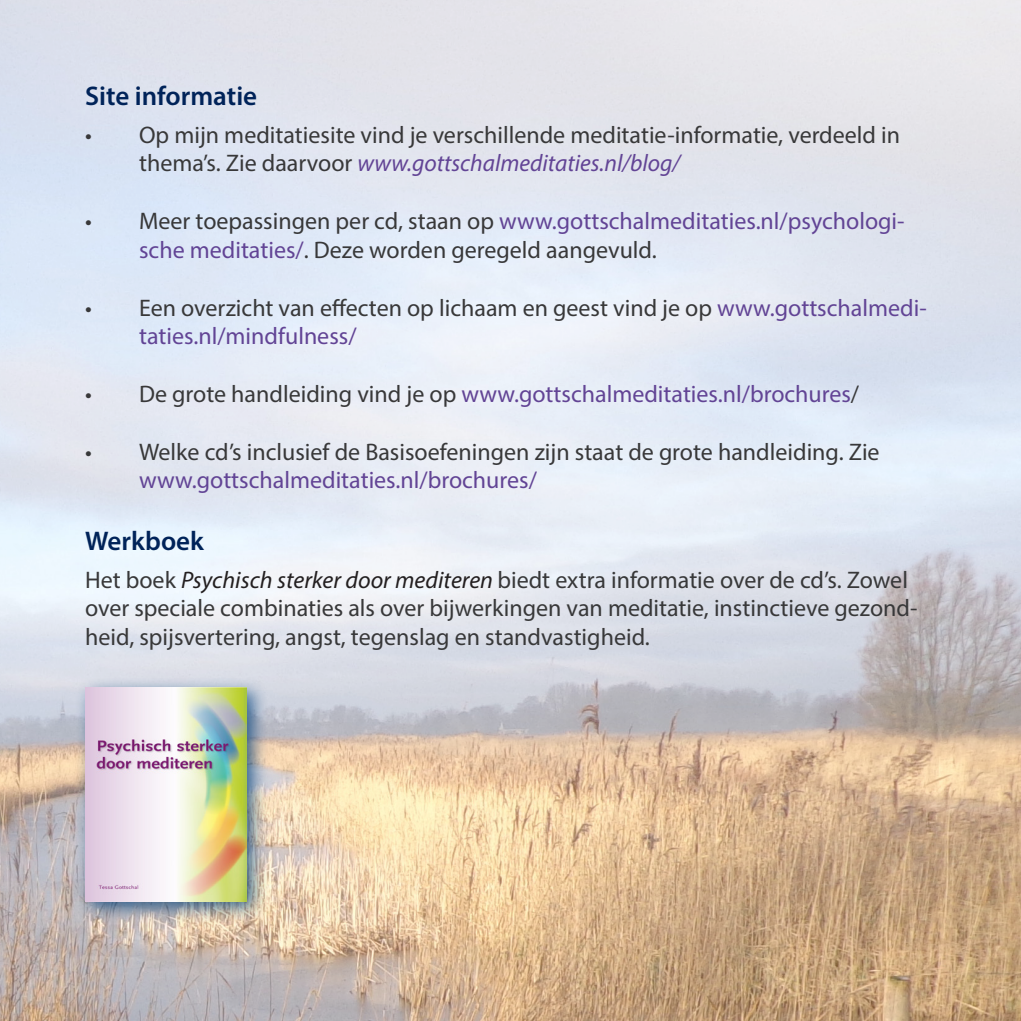
<style>
.page{position:relative;width:1021px;height:1021px;background:#fff}
.page>*{position:absolute;margin:0;border:0;box-sizing:border-box;transform-origin:0 0}
.Kop_9_blauw{font:600 27px "Myriad Pro";color:#002359}
.t1{font:24px/28.8px "Myriad Pro";color:#383839}
.t2{font:24px "Myriad Pro";color:#624495}
.s1{font-style:italic;color:#624495}
.s2{color:#624495}
.s3{color:#383839}
.s4{font-style:italic;color:#231f20}
</style>
<div class="page">
<img style="left:0;top:0;width:1020px;height:1020px">
<div style="left:75px;top:677px;width:194px;height:247px;background:#01407b;opacity:.75"></div>
<img style="left:85px;top:687px;width:162px;height:214px">
<p class="Kop_9_blauw" style="left:85px;top:79px;width:174px">Site informatie</p>
<p class="t1" style="left:139px;top:120px;width:762px;text-indent:-54px">• Op mijn meditatiesite vind je verschillende meditatie-informatie, verdeeld in thema’s. Zie daarvoor <span class="s1">www.gottschalmeditaties.nl/blog/</span></p>
<p class="t1" style="left:139px;top:206px;width:766px;text-indent:-54px">• Meer toepassingen per cd, staan op <span class="s2">www.gottschalmeditaties.nl/psychologi&shy;sche meditaties/</span>. Deze worden geregeld aangevuld.</p>
<p class="t1" style="left:139px;top:293px;width:789px;text-indent:-54px">• Een overzicht van effecten op lichaam en geest vind je op <span class="s2">www.gottschalmedi&shy;taties.nl/mindfulness/</span></p>
<p class="t2" style="left:85px;top:379px;width:775px"><span class="s3">• De grote handleiding vind je op</span> www.gottschalmeditaties.nl/brochures<span class="s3">/</span></p>
<p class="t1" style="left:139px;top:437px;width:742px;text-indent:-54px">• Welke cd’s inclusief de Basisoefeningen zijn staat de grote handleiding. Zie <span class="s2">www.gottschalmeditaties.nl/brochures/</span></p>
<p class="Kop_9_blauw" style="left:85px;top:524px;width:120px">Werkboek</p>
<p class="t1" style="left:85px;top:564px;width:833px">Het boek <span class="s4">Psychisch sterker door mediteren</span> biedt extra informatie over de cd’s. Zowel over speciale combinaties als over bijwerkingen van meditatie, instinctieve gezond&shy;heid, spijsvertering, angst, tegenslag en standvastigheid.</p>
</div>
